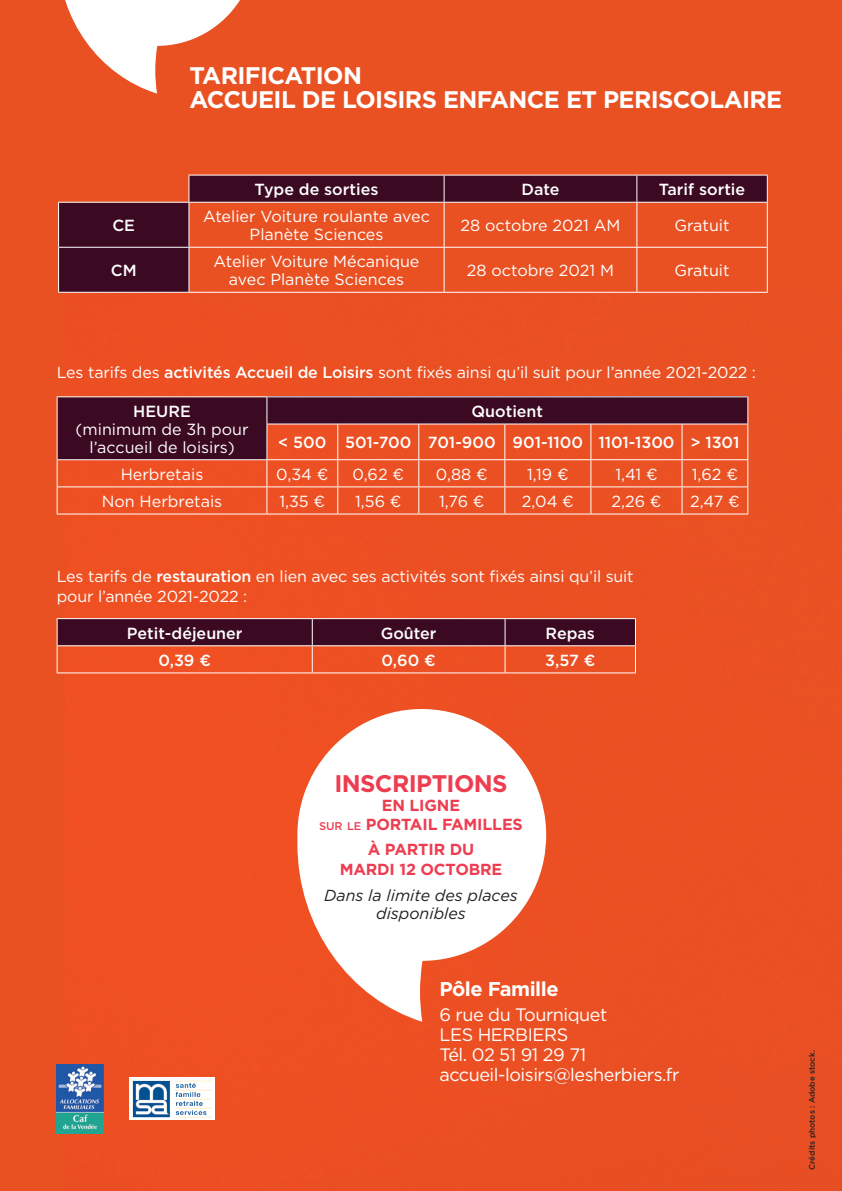
<style>
.page{position:relative;width:842px;height:1191px;background:#e95123}
.page>*{position:absolute;margin:0;border:0;box-sizing:border-box;transform-origin:0 0}
.t1{font:700 24px "Gotham";letter-spacing:-.025em;color:#fff}
.t2{font:700 24px "Gotham";letter-spacing:-.025em;color:#ee3d50}
.t3{font:700 20px "Gotham";letter-spacing:-.025em;color:#fff}
.t4{font:18px "Gotham";letter-spacing:-.025em;color:#fff}
.t5{font:16px/17.8px "Gotham";color:#fff;text-align:center}
.t6{font:500 16px "Gotham";color:#fff}
.t7{font:700 16px "Gotham";letter-spacing:-.01em;color:#ee3d50}
.t8{font:italic 16px "Gotham";color:#231f20}
.t9{font:500 8px "Gotham";color:#231f20}
.s1{font-weight:500}
.s2{font-weight:500;font-size:11.2px}
</style>
<div class="page">
<img style="left:65px;top:396px;width:684px;height:738px">
<svg style="left:297px;top:709px;width:249px;height:312px;fill:#fff"></svg>
<img style="left:57px;top:1064px;width:47px;height:69px">
<svg style="left:130px;top:1077px;width:85px;height:43px"></svg>
<img style="left:132px;top:1080px;width:80px;height:37px">
<svg style="left:59px;top:175px;width:708px;height:117px"></svg>
<hr style="left:189px;top:175px;width:255px;height:1px;background:#fff">
<svg style="left:189px;top:175px;width:1px;height:27px"></svg>
<hr style="left:444px;top:175px;width:193px;height:1px;background:#fff">
<hr style="left:637px;top:175px;width:131px;height:1px;background:#fff">
<svg style="left:444px;top:175px;width:1px;height:27px"></svg>
<svg style="left:636px;top:175px;width:1px;height:27px"></svg>
<svg style="left:767px;top:175px;width:1px;height:27px"></svg>
<hr style="left:58px;top:203px;width:1px;height:44px;background:#fff">
<hr style="left:189px;top:203px;width:1px;height:44px;background:#fff">
<hr style="left:444px;top:203px;width:1px;height:44px;background:#fff">
<hr style="left:636px;top:203px;width:1px;height:44px;background:#fff">
<hr style="left:767px;top:203px;width:1px;height:44px;background:#fff">
<hr style="left:58px;top:248px;width:1px;height:44px;background:#fff">
<hr style="left:189px;top:248px;width:1px;height:44px;background:#fff">
<hr style="left:444px;top:248px;width:1px;height:44px;background:#fff">
<hr style="left:636px;top:248px;width:1px;height:44px;background:#fff">
<hr style="left:767px;top:248px;width:1px;height:44px;background:#fff">
<hr style="left:58px;top:202px;width:131px;height:1px;background:#fff">
<hr style="left:189px;top:202px;width:255px;height:1px;background:#fff">
<hr style="left:444px;top:202px;width:193px;height:1px;background:#fff">
<hr style="left:637px;top:202px;width:131px;height:1px;background:#fff">
<hr style="left:58px;top:247px;width:131px;height:1px;background:#fff">
<hr style="left:189px;top:247px;width:255px;height:1px;background:#fff">
<hr style="left:444px;top:247px;width:193px;height:1px;background:#fff">
<hr style="left:637px;top:247px;width:131px;height:1px;background:#fff">
<hr style="left:58px;top:292px;width:131px;height:1px;background:#fff">
<hr style="left:189px;top:292px;width:255px;height:1px;background:#fff">
<hr style="left:444px;top:292px;width:193px;height:1px;background:#fff">
<hr style="left:637px;top:292px;width:131px;height:1px;background:#fff">
<div style="left:57px;top:397px;width:210px;height:63px;background:#3b0921"></div>
<div style="left:267px;top:397px;width:481px;height:27px;background:#3b0921"></div>
<hr style="left:267px;top:396px;width:71px;height:1px;background:#fff">
<hr style="left:338px;top:396px;width:81px;height:1px;background:#fff">
<hr style="left:419px;top:396px;width:86px;height:1px;background:#fff">
<hr style="left:505px;top:396px;width:86px;height:1px;background:#fff">
<hr style="left:591px;top:396px;width:91px;height:1px;background:#fff">
<hr style="left:682px;top:396px;width:66px;height:1px;background:#fff">
<svg style="left:747px;top:397px;width:1px;height:26px"></svg>
<hr style="left:266px;top:423px;width:72px;height:1px;background:#fff">
<hr style="left:338px;top:423px;width:81px;height:1px;background:#fff">
<hr style="left:337px;top:424px;width:1px;height:35px;background:#fff">
<hr style="left:419px;top:423px;width:86px;height:1px;background:#fff">
<hr style="left:418px;top:424px;width:1px;height:35px;background:#fff">
<hr style="left:505px;top:423px;width:86px;height:1px;background:#fff">
<hr style="left:504px;top:424px;width:1px;height:35px;background:#fff">
<hr style="left:591px;top:423px;width:91px;height:1px;background:#fff">
<hr style="left:590px;top:424px;width:1px;height:35px;background:#fff">
<hr style="left:682px;top:423px;width:66px;height:1px;background:#fff">
<hr style="left:682px;top:424px;width:1px;height:35px;background:#fff">
<hr style="left:747px;top:424px;width:1px;height:35px;background:#fff">
<hr style="left:267px;top:459px;width:71px;height:1px;background:#fff">
<hr style="left:338px;top:459px;width:81px;height:1px;background:#fff">
<hr style="left:419px;top:459px;width:86px;height:1px;background:#fff">
<hr style="left:505px;top:459px;width:86px;height:1px;background:#fff">
<hr style="left:591px;top:459px;width:91px;height:1px;background:#fff">
<hr style="left:682px;top:459px;width:66px;height:1px;background:#fff">
<hr style="left:57px;top:486px;width:210px;height:1px;background:#fff">
<svg style="left:57px;top:460px;width:1px;height:53px"></svg>
<hr style="left:267px;top:486px;width:71px;height:1px;background:#fff">
<svg style="left:266px;top:460px;width:1px;height:53px"></svg>
<hr style="left:338px;top:486px;width:81px;height:1px;background:#fff">
<svg style="left:337px;top:460px;width:1px;height:53px"></svg>
<hr style="left:419px;top:486px;width:86px;height:1px;background:#fff">
<svg style="left:418px;top:460px;width:1px;height:53px"></svg>
<hr style="left:505px;top:486px;width:86px;height:1px;background:#fff">
<svg style="left:504px;top:460px;width:1px;height:53px"></svg>
<hr style="left:591px;top:486px;width:91px;height:1px;background:#fff">
<svg style="left:590px;top:460px;width:1px;height:53px"></svg>
<hr style="left:682px;top:486px;width:66px;height:1px;background:#fff">
<svg style="left:682px;top:460px;width:1px;height:53px"></svg>
<svg style="left:747px;top:460px;width:1px;height:53px"></svg>
<hr style="left:57px;top:513px;width:210px;height:1px;background:#fff">
<hr style="left:267px;top:513px;width:71px;height:1px;background:#fff">
<hr style="left:338px;top:513px;width:81px;height:1px;background:#fff">
<hr style="left:419px;top:513px;width:86px;height:1px;background:#fff">
<hr style="left:505px;top:513px;width:86px;height:1px;background:#fff">
<hr style="left:591px;top:513px;width:91px;height:1px;background:#fff">
<hr style="left:682px;top:513px;width:66px;height:1px;background:#fff">
<hr style="left:57px;top:396px;width:210px;height:1px;background:#fff">
<svg style="left:57px;top:397px;width:1px;height:27px"></svg>
<svg style="left:266px;top:397px;width:1px;height:26px"></svg>
<hr style="left:57px;top:424px;width:1px;height:35px;background:#fff">
<hr style="left:266px;top:424px;width:1px;height:35px;background:#fff">
<hr style="left:57px;top:459px;width:210px;height:1px;background:#fff">
<svg style="left:57px;top:618px;width:579px;height:54px"></svg>
<hr style="left:57px;top:672px;width:255px;height:1px;background:#fff">
<hr style="left:312px;top:672px;width:193px;height:1px;background:#fff">
<hr style="left:505px;top:672px;width:131px;height:1px;background:#fff">
<svg style="left:65px;top:0;width:175px;height:94px"></svg>
<p class="t1" style="left:189px;top:59px;width:174px">TARIFICATION</p>
<p class="t1" style="left:189px;top:83px;width:594px">ACCUEIL DE LOISIRS ENFANCE ET PERISCOLAIRE</p>
<p class="t6" style="left:255px;top:179px;width:125px">Type de sorties</p>
<p class="t6" style="left:521px;top:179px;width:39px">Date</p>
<p class="t6" style="left:659px;top:179px;width:88px">Tarif sortie</p>
<p class="t6" style="left:112px;top:215px;width:24px">CE</p>
<p class="t5" style="left:203px;top:207px;width:228px">Atelier Voiture roulante avec<br>Planète Sciences</p>
<p class="t5" style="left:461px;top:216px;width:161px">28 octobre 2021 AM</p>
<p class="t5" style="left:675px;top:216px;width:57px">Gratuit</p>
<p class="t6" style="left:111px;top:260px;width:27px">CM</p>
<p class="t5" style="left:214px;top:252px;width:207px">Atelier Voiture Mécanique avec Planète Sciences</p>
<p class="t5" style="left:467px;top:261px;width:149px">28 octobre 2021 M</p>
<p class="t5" style="left:675px;top:261px;width:57px">Gratuit</p>
<p class="t5" style="left:57px;top:363px;width:701px">Les tarifs des <span class="s1">activités Accueil de Loisirs</span> sont fixés ainsi qu’il suit pour l’année 2021-2022 :</p>
<p class="t6" style="left:133px;top:401px;width:59px">HEURE</p>
<p class="t5" style="left:76px;top:420px;width:174px">(minimum de 3h pour l’accueil de loisirs)</p>
<p class="t6" style="left:472px;top:401px;width:73px">Quotient</p>
<p class="t6" style="left:278px;top:432px;width:50px">&lt; 500</p>
<p class="t6" style="left:345px;top:432px;width:68px">501-700</p>
<p class="t6" style="left:428px;top:432px;width:69px">701-900</p>
<p class="t6" style="left:513px;top:432px;width:72px">901-1100</p>
<p class="t6" style="left:598px;top:432px;width:78px">1101-1300</p>
<p class="t6" style="left:690px;top:432px;width:51px">&gt; 1301</p>
<p class="t5" style="left:121px;top:465px;width:84px">Herbretais</p>
<p class="t5" style="left:276px;top:465px;width:54px">0,34 €</p>
<p class="t5" style="left:352px;top:465px;width:53px">0,62 €</p>
<p class="t5" style="left:436px;top:465px;width:53px">0,88 €</p>
<p class="t5" style="left:527px;top:465px;width:43px">1,19 €</p>
<p class="t5" style="left:615px;top:465px;width:44px">1,41 €</p>
<p class="t5" style="left:692px;top:465px;width:48px">1,62 €</p>
<p class="t5" style="left:102px;top:492px;width:122px">Non Herbretais</p>
<p class="t5" style="left:279px;top:492px;width:47px">1,35 €</p>
<p class="t5" style="left:355px;top:492px;width:48px">1,56 €</p>
<p class="t5" style="left:439px;top:492px;width:47px">1,76 €</p>
<p class="t5" style="left:522px;top:492px;width:53px">2,04 €</p>
<p class="t5" style="left:611px;top:492px;width:51px">2,26 €</p>
<p class="t5" style="left:690px;top:492px;width:51px">2,47 €</p>
<p class="t5" style="left:57px;top:567px;width:579px">Les tarifs de <span class="s1">restauration</span> en lien avec ses activités sont fixés ainsi qu’il suit</p>
<p class="t5" style="left:57px;top:587px;width:192px">pour l’année 2021-2022 :</p>
<p class="t6" style="left:127px;top:622px;width:117px">Petit-déjeuner</p>
<p class="t6" style="left:381px;top:622px;width:57px">Goûter</p>
<p class="t6" style="left:545px;top:622px;width:51px">Repas</p>
<p class="t6" style="left:158px;top:649px;width:54px">0,39 €</p>
<p class="t6" style="left:382px;top:649px;width:56px">0,60 €</p>
<p class="t6" style="left:545px;top:649px;width:51px">3,57 €</p>
<p class="t2" style="left:334px;top:767px;width:175px">INSCRIPTIONS</p>
<p class="t7" style="left:382px;top:794px;width:80px">EN LIGNE</p>
<p class="t7" style="left:319px;top:814px;width:205px"><span class="s2">SUR LE</span> PORTAIL FAMILLES</p>
<p class="t7" style="left:368px;top:838px;width:108px">À PARTIR DU</p>
<p class="t7" style="left:340px;top:858px;width:164px">MARDI 12 OCTOBRE</p>
<p class="t8" style="left:324px;top:886px;width:195px">Dans la limite des places</p>
<p class="t8" style="left:376px;top:904px;width:91px">disponibles</p>
<p class="t3" style="left:439px;top:975px;width:121px">Pôle Famille</p>
<p class="t4" style="left:439px;top:1003px;width:169px">6 rue du Tourniquet</p>
<p class="t4" style="left:439px;top:1023px;width:130px">LES HERBIERS</p>
<p class="t4" style="left:439px;top:1043px;width:148px">Tél. 02 51 91 29 71</p>
<p class="t4" style="left:439px;top:1063px;width:241px">accueil-loisirs@lesherbiers.fr</p>
<p class="t9" style="left:807px;top:1169px;width:121px;rotate:-90deg">Crédits photos : Adobe stock.</p>
</div>
